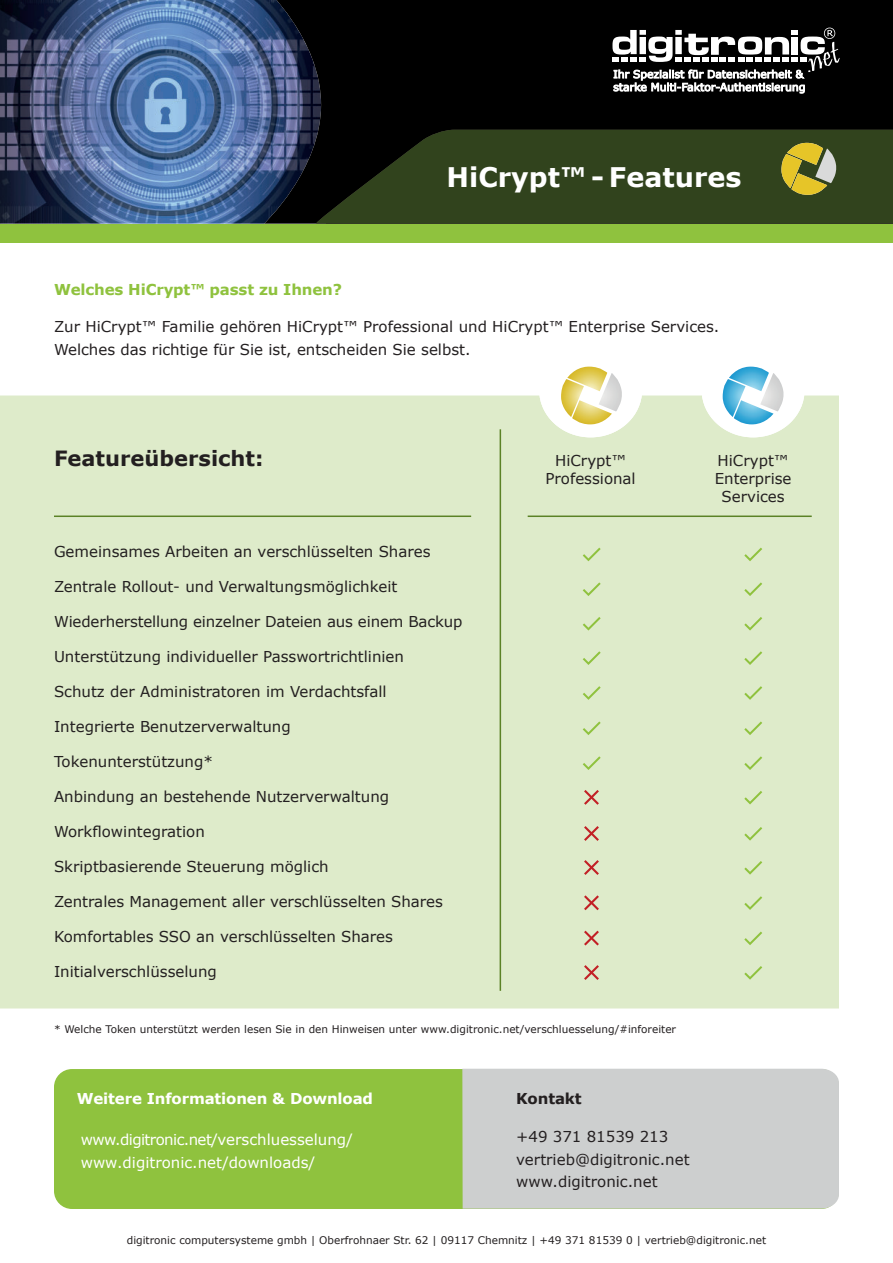
<style>
.page{position:relative;width:893px;height:1263px;background:#fff}
.page>*{position:absolute;margin:0;border:0;box-sizing:border-box;transform-origin:0 0}
.t1{font:700 27px "Verdana";color:#fff}
.t2{font:700 21px "Verdana";color:#231f20}
.t3{font:15px/22.5px "Verdana";color:#231f20}
.t4{font:15px/22.5px "Verdana";color:#fff}
.t5{font:700 15px "Verdana";letter-spacing:-.01em;color:#fff}
.t6{font:700 15px "Verdana";letter-spacing:-.01em;color:#8fc23e}
.t7{font:700 15px "Verdana";letter-spacing:-.01em;color:#231f20}
.t8{font:10.8px/12.9px "Verdana";color:#fff}
.t9{font:10.5px "Verdana";color:#231f20}
</style>
<div class="page">
<img style="left:0;top:0;width:264px;height:224px">
<div style="left:0;top:395px;width:839px;height:613px;background:#deebca"></div>
<div style="left:539px;top:343px;width:103px;height:94px;background:#fff;border-radius:50%"></div>
<div style="left:702px;top:343px;width:103px;height:94px;background:#fff;border-radius:50%"></div>
<img style="left:729px;top:367px;width:40px;height:24px">
<img style="left:723px;top:379px;width:22px;height:38px">
<img style="left:734px;top:400px;width:39px;height:24px">
<img style="left:760px;top:373px;width:24px;height:38px">
<img style="left:567px;top:367px;width:40px;height:24px">
<img style="left:561px;top:379px;width:23px;height:38px">
<img style="left:572px;top:400px;width:40px;height:24px">
<img style="left:599px;top:373px;width:23px;height:38px">
<div style="left:54px;top:1069px;width:785px;height:140px;background:#8fc23e;border-radius:18px"></div>
<div style="left:462px;top:1069px;width:377px;height:140px;background:#cdcfcf"></div>
<svg style="left:583px;top:548px;width:18px;height:13px"></svg>
<svg style="left:744px;top:548px;width:18px;height:13px"></svg>
<svg style="left:583px;top:756px;width:18px;height:14px"></svg>
<svg style="left:744px;top:756px;width:18px;height:14px"></svg>
<svg style="left:583px;top:651px;width:18px;height:14px"></svg>
<svg style="left:744px;top:651px;width:18px;height:14px"></svg>
<svg style="left:584px;top:860px;width:15px;height:15px"></svg>
<svg style="left:744px;top:861px;width:18px;height:14px"></svg>
<svg style="left:583px;top:582px;width:18px;height:14px"></svg>
<svg style="left:744px;top:582px;width:18px;height:14px"></svg>
<svg style="left:584px;top:790px;width:15px;height:15px"></svg>
<svg style="left:744px;top:791px;width:18px;height:13px"></svg>
<svg style="left:583px;top:686px;width:18px;height:14px"></svg>
<svg style="left:744px;top:686px;width:18px;height:14px"></svg>
<svg style="left:584px;top:895px;width:15px;height:15px"></svg>
<svg style="left:744px;top:896px;width:18px;height:14px"></svg>
<svg style="left:583px;top:617px;width:18px;height:13px"></svg>
<svg style="left:744px;top:617px;width:18px;height:13px"></svg>
<svg style="left:584px;top:826px;width:15px;height:15px"></svg>
<svg style="left:744px;top:827px;width:18px;height:14px"></svg>
<svg style="left:583px;top:721px;width:18px;height:14px"></svg>
<svg style="left:744px;top:721px;width:18px;height:14px"></svg>
<svg style="left:584px;top:931px;width:15px;height:14px"></svg>
<svg style="left:744px;top:931px;width:18px;height:14px"></svg>
<svg style="left:584px;top:965px;width:15px;height:15px"></svg>
<svg style="left:744px;top:966px;width:18px;height:14px"></svg>
<hr style="left:500px;top:429px;width:1px;height:562px;background:#5b8226">
<hr style="left:54px;top:515px;width:417px;height:2px;background:#5b8226">
<hr style="left:528px;top:515px;width:284px;height:2px;background:#5b8226">
<svg style="left:264px;top:0;width:629px;height:224px;background:#06080c"></svg>
<svg style="left:612px;top:28px;width:228px;height:44px"></svg>
<svg style="left:312px;top:130px;width:581px;height:94px;background:#2b3b19"></svg>
<img style="left:787px;top:143px;width:36px;height:22px">
<img style="left:781px;top:154px;width:21px;height:34px">
<img style="left:791px;top:173px;width:36px;height:22px">
<svg style="left:815px;top:148px;width:22px;height:35px"></svg>
<div style="left:0;top:224px;width:893px;height:18px;background:#8fc23e"></div>
<p class="t8" style="left:613px;top:69px;width:194px">Ihr Spezialist für Datensicherheit &amp; starke Multi-Faktor-Authentisierung</p>
<p class="t6" style="left:54px;top:284px;width:289px">Welches HiCrypt™ passt zu Ihnen?</p>
<h1 class="t1" style="left:446px;top:166px;width:296px">HiCrypt™ - Features</h1>
<p class="t3" style="left:54px;top:317px;width:667px">Zur HiCrypt™ Familie gehören HiCrypt™ Professional und HiCrypt™ Enterprise Services.<br>Welches das richtige für Sie ist, entscheiden Sie selbst.</p>
<h2 class="t2" style="left:54px;top:450px;width:211px">Featureübersicht:</h2>
<p class="t3" style="left:54px;top:542px;width:378px">Gemeinsames Arbeiten an verschlüsselten Shares</p>
<p class="t3" style="left:54px;top:577px;width:345px">Zentrale Rollout- und Verwaltungsmöglichkeit</p>
<p class="t3" style="left:54px;top:612px;width:410px">Wiederherstellung einzelner Dateien aus einem Backup</p>
<p class="t3" style="left:54px;top:647px;width:352px">Unterstützung individueller Passwortrichtlinien</p>
<p class="t3" style="left:54px;top:682px;width:334px">Schutz der Administratoren im Verdachtsfall</p>
<p class="t3" style="left:54px;top:717px;width:238px">Integrierte Benutzerverwaltung</p>
<p class="t3" style="left:54px;top:752px;width:161px">Tokenunterstützung*</p>
<p class="t3" style="left:54px;top:787px;width:337px">Anbindung an bestehende Nutzerverwaltung</p>
<p class="t3" style="left:54px;top:820px;width:152px">Workflowintegration</p>
<p class="t3" style="left:54px;top:857px;width:276px">Skriptbasierende Steuerung möglich</p>
<p class="t3" style="left:54px;top:892px;width:391px">Zentrales Management aller verschlüsselten Shares</p>
<p class="t3" style="left:54px;top:927px;width:341px">Komfortables SSO an verschlüsselten Shares</p>
<p class="t3" style="left:54px;top:962px;width:164px">Initialverschlüsselung</p>
<p class="t3" style="left:545px;top:452px;width:92px;line-height:18px;text-align:center">HiCrypt™<br>Professional</p>
<p class="t3" style="left:715px;top:452px;width:78px;line-height:18px;text-align:center">HiCrypt™<br>Enterprise<br>Services</p>
<p class="t9" style="left:54px;top:1025px;width:624px">* Welche Token unterstützt werden lesen Sie in den Hinweisen unter www.digitronic.net/verschluesselung/#inforeiter</p>
<p class="t5" style="left:77px;top:1093px;width:298px">Weitere Informationen &amp; Download</p>
<p class="t7" style="left:516px;top:1093px;width:67px">Kontakt</p>
<p class="t4" style="left:81px;top:1130px;width:274px">www.digitronic.net/verschluesselung/ www.digitronic.net/downloads/</p>
<p class="t3" style="left:516px;top:1127px;width:175px">+49 371 81539 213 vertrieb@digitronic.net www.digitronic.net</p>
<p class="t9" style="left:127px;top:1236px;width:641px">digitronic computersysteme gmbh | Oberfrohnaer Str. 62 | 09117 Chemnitz | +49 371 81539 0 | vertrieb@digitronic.net</p>
</div>
